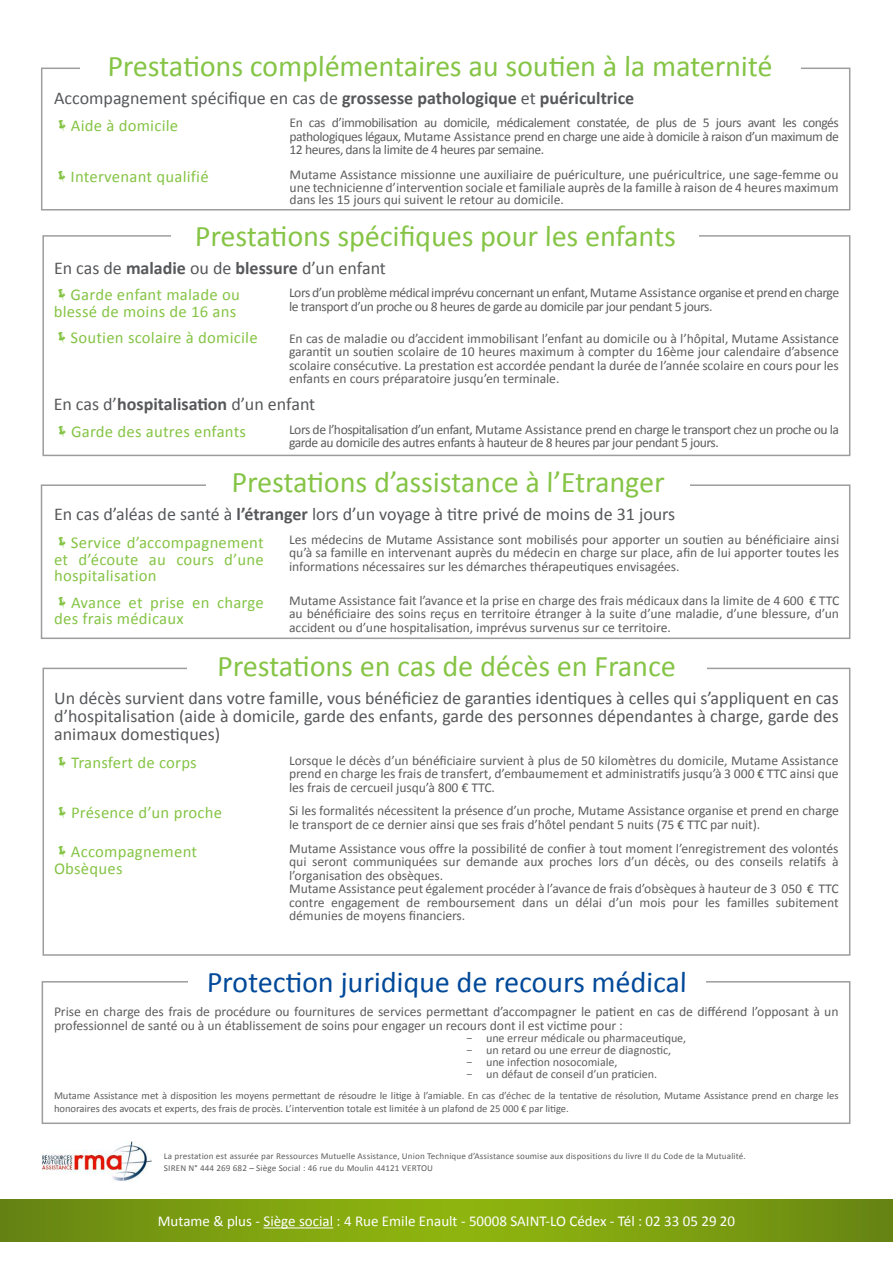
<style>
.page{position:relative;width:893px;height:1263px;background:#fff}
.page>*{position:absolute;margin:0;border:0;box-sizing:border-box;transform-origin:0 0}
.Grand_titre{font:30px "Calibri";color:#85c445}
.Grand_titre-2{font:30px "Calibri";color:#014999}
.chapeau_de_partie{font:18px/18px "Calibri";color:#57585a;text-align:justify}
.chapeau_de_partie-2{font:700 18px "Calibri";color:#57585a}
.sous_titre{font:16.5px/16.5px "Calibri";color:#85c445}
.t1{font:15px "Calibri";color:#fff}
.texte{font:13.5px/13.5px "Calibri";letter-spacing:-.02em;color:#5c5c5e;text-align:justify}
.t2{font:12px "Calibri";color:#5c5c5e}
.texte-2{font:10.5px/13.5px "Calibri";color:#5c5c5e}
.sous_titre-2{font:9px "Calibri";color:#5c5c5e}
.s1{font-weight:400}
.s2{font-weight:700}
</style>
<div class="page">
<div style="left:43px;top:668px;width:807px;height:288px;border:2px solid #9d9d9e"></div>
<div style="left:41px;top:484px;width:809px;height:155px;border:2px solid #9d9d9e"></div>
<div style="left:42px;top:981px;width:808px;height:143px;border:2px solid #9d9d9e"></div>
<div style="left:188px;top:969px;width:518px;height:24px;background:#fff"></div>
<img style="left:42px;top:1142px;width:110px;height:40px">
<div style="left:187px;top:653px;width:519px;height:23px;background:#fff"></div>
<svg style="left:0;top:1199px;width:893px;height:42px;background:#7c9e10"></svg>
<hr style="left:263px;top:1227px;width:70px;height:1px;background:#fff">
<svg style="left:105px;top:209px;width:671px;height:278px"></svg>
<div style="left:206px;top:469px;width:484px;height:23px;background:#fff"></div>
<div style="left:172px;top:223px;width:527px;height:23px;background:#fff"></div>
<p class="Grand_titre" style="left:107px;top:47px;width:667px">Prestations complémentaires au soutien à la maternité</p>
<p class="chapeau_de_partie-2" style="left:54px;top:86px;width:582px"><span class="s1">Accompagnement spécifique en cas de</span> grossesse pathologique <span class="s1">et</span> puéricultrice</p>
<p class="texte" style="left:289px;top:116px;width:551px">En cas d’immobilisation au domicile, médicalement constatée, de plus de 5 jours avant les congés pathologiques légaux, Mutame Assistance prend en charge une aide à domicile à raison d’un maximum de 12 heures, dans la limite de 4 heures par semaine.</p>
<p class="sous_titre" style="left:71px;top:118px;width:109px">Aide à domicile</p>
<p class="sous_titre" style="left:71px;top:169px;width:140px">Intervenant qualifié</p>
<p class="texte" style="left:290px;top:167px;width:551px">Mutame Assistance missionne une auxiliaire de puériculture, une puéricultrice, une sage-femme ou une technicienne d’intervention sociale et familiale auprès de la famille à raison de 4 heures maximum</p>
<p class="texte" style="left:290px;top:193px;width:276px">dans les 15 jours qui suivent le retour au domicile.</p>
<p class="Grand_titre" style="left:195px;top:217px;width:483px">Prestations spécifiques pour les enfants</p>
<p class="chapeau_de_partie" style="left:54px;top:259px;width:333px">En cas de <span class="s2">maladie</span> ou de <span class="s2">blessure</span> d’un enfant</p>
<p class="sous_titre" style="left:54px;top:286px;width:188px;text-align:right">Garde enfant malade ou blessé de moins de 16 ans</p>
<p class="texte" style="left:289px;top:286px;width:552px">Lors d’un problème médical imprévu concernant un enfant, Mutame Assistance organise et prend en charge le transport d’un proche ou 8 heures de garde au domicile par jour pendant 5 jours.</p>
<p class="sous_titre" style="left:71px;top:329px;width:189px">Soutien scolaire à domicile</p>
<p class="texte" style="left:289px;top:332px;width:552px">En cas de maladie ou d’accident immobilisant l’enfant au domicile ou à l’hôpital, Mutame Assistance garantit un soutien scolaire de 10 heures maximum à compter du 16ème jour calendaire d’absence scolaire consécutive. La prestation est accordée pendant la durée de l’année scolaire en cours pour les enfants en cours préparatoire jusqu’en terminale.</p>
<p class="chapeau_de_partie" style="left:54px;top:395px;width:263px">En cas d’<span class="s2">hospitalisation</span> d’un enfant</p>
<p class="sous_titre" style="left:71px;top:423px;width:177px">Garde des autres enfants</p>
<p class="texte" style="left:289px;top:423px;width:552px">Lors de l’hospitalisation d’un enfant, Mutame Assistance prend en charge le transport chez un proche ou la garde au domicile des autres enfants à hauteur de 8 heures par jour pendant 5 jours.</p>
<p class="Grand_titre" style="left:232px;top:463px;width:435px">Prestations d’assistance à l’Etranger</p>
<p class="chapeau_de_partie" style="left:54px;top:505px;width:623px">En cas d’aléas de santé à <span class="s2">l’étranger</span> lors d’un voyage à titre privé de moins de 31 jours</p>
<p class="sous_titre" style="left:54px;top:534px;width:211px;text-align:justify;text-indent:17px">Service d’accompagnement et d’écoute au cours d’une hospitalisation</p>
<p class="sous_titre" style="left:54px;top:594px;width:211px;text-indent:17px">Avance et prise en charge des frais médicaux</p>
<p class="texte" style="left:289px;top:533px;width:552px">Les médecins de Mutame Assistance sont mobilisés pour apporter un soutien au bénéficiaire ainsi qu’à sa famille en intervenant auprès du médecin en charge sur place, afin de lui apporter toutes les informations nécessaires sur les démarches thérapeutiques envisagées.</p>
<p class="texte" style="left:289px;top:593px;width:552px">Mutame Assistance fait l’avance et la prise en charge des frais médicaux dans la limite de 4 600 € TTC au bénéficiaire des soins reçus en territoire étranger à la suite d’une maladie, d’une blessure, d’un accident ou d’une hospitalisation, imprévus survenus sur ce territoire.</p>
<p class="Grand_titre" style="left:217px;top:647px;width:461px">Prestations en cas de décès en France</p>
<p class="chapeau_de_partie" style="left:54px;top:689px;width:786px">Un décès survient dans votre famille, vous bénéficiez de garanties identiques à celles qui s’appliquent en cas d’hospitalisation (aide à domicile, garde des enfants, garde des personnes dépendantes à charge, garde des animaux domestiques)</p>
<p class="texte" style="left:289px;top:753px;width:551px">Lorsque le décès d’un bénéficiaire survient à plus de 50 kilomètres du domicile, Mutame Assistance prend en charge les frais de transfert, d’embaumement et administratifs jusqu’à 3 000 € TTC ainsi que les frais de cercueil jusqu’à 800 € TTC.</p>
<p class="sous_titre" style="left:71px;top:754px;width:128px">Transfert de corps</p>
<p class="sous_titre" style="left:71px;top:804px;width:153px">Présence d’un proche</p>
<p class="sous_titre" style="left:54px;top:844px;width:145px;text-indent:17px">Accompagnement<br>Obsèques</p>
<p class="texte" style="left:289px;top:804px;width:551px">Si les formalités nécessitent la présence d’un proche, Mutame Assistance organise et prend en charge le transport de ce dernier ainsi que ses frais d’hôtel pendant 5 nuits (75 € TTC par nuit).</p>
<p class="texte" style="left:289px;top:841px;width:551px">Mutame Assistance vous offre la possibilité de confier à tout moment l’enregistrement des volontés qui seront communiquées sur demande aux proches lors d’un décès, ou des conseils relatifs à l’organisation des obsèques.</p>
<p class="texte" style="left:289px;top:882px;width:551px">Mutame Assistance peut également procéder à l’avance de frais d’obsèques à hauteur de 3 050 € TTC contre engagement de remboursement dans un délai d’un mois pour les familles subitement démunies de moyens financiers.</p>
<p class="Grand_titre-2" style="left:207px;top:963px;width:482px">Protection juridique de recours médical</p>
<p class="texte" style="left:54px;top:1005px;width:786px">Prise en charge des frais de procédure ou fournitures de services permettant d’accompagner le patient en cas de différend l’opposant à un professionnel de santé ou à un établissement de soins pour engager un recours dont il est victime pour :</p>
<p class="t2" style="left:466px;top:1030px;width:222px">− une erreur médicale ou pharmaceutique,</p>
<p class="t2" style="left:466px;top:1042px;width:207px">− un retard ou une erreur de diagnostic,</p>
<p class="t2" style="left:466px;top:1054px;width:153px">− une infection nosocomiale,</p>
<p class="t2" style="left:466px;top:1066px;width:192px">− un défaut de conseil d’un praticien.</p>
<p class="texte-2" style="left:54px;top:1089px;width:786px">Mutame Assistance met à disposition les moyens permettant de résoudre le litige à l’amiable. En cas d’échec de la tentative de résolution, Mutame Assistance prend en charge les honoraires des avocats et experts, des frais de procès. L’intervention totale est limitée à un plafond de 25 000 € par litige.</p>
<p class="sous_titre-2" style="left:164px;top:1150px;width:584px">La prestation est assurée par Ressources Mutuelle Assistance, Union Technique d’Assistance soumise aux dispositions du livre II du Code de la Mutualité.</p>
<p class="sous_titre-2" style="left:164px;top:1162px;width:271px">SIREN N° 444 269 682 – Siège Social : 46 rue du Moulin 44121 VERTOU</p>
<p class="t1" style="left:158px;top:1212px;width:579px">Mutame &amp; plus - Siège social : 4 Rue Emile Enault - 50008 SAINT-LO Cédex - Tél : 02 33 05 29 20</p>
</div>
